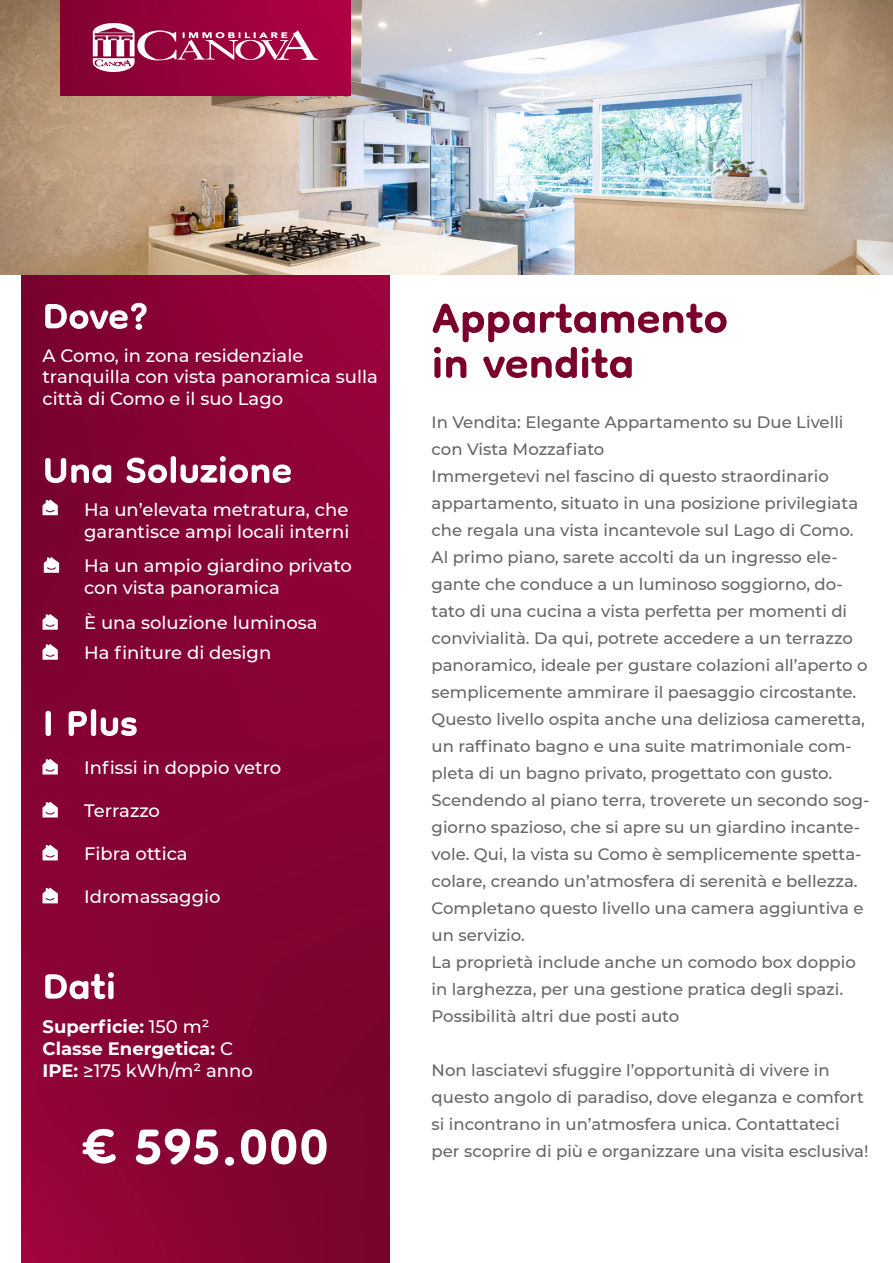
<style>
.page{position:relative;width:893px;height:1263px;background:#fff}
.page>*{position:absolute;margin:0;border:0;box-sizing:border-box;transform-origin:0 0}
.t1{font:700 84px "Dongle";color:#fff}
.t2{font:700 69px "Dongle";color:#7a002b}
.t3{font:700 60px "Dongle";color:#fff}
.t4{font:500 18px/21.6px "Montserrat";color:#fff}
.t5{font:700 18px "Montserrat";color:#fff}
.t6{font:500 16.5px/27px "Montserrat";color:#666}
.s1{font-weight:500}
.s2{font-weight:700}
</style>
<div class="page">
<img style="left:21px;top:274px;width:368px;height:989px">
<svg style="left:43px;top:500px;width:15px;height:15px"></svg>
<svg style="left:44px;top:557px;width:15px;height:16px"></svg>
<svg style="left:43px;top:614px;width:15px;height:16px"></svg>
<svg style="left:43px;top:644px;width:15px;height:16px"></svg>
<svg style="left:43px;top:759px;width:15px;height:15px"></svg>
<svg style="left:43px;top:802px;width:15px;height:15px"></svg>
<svg style="left:43px;top:845px;width:15px;height:15px"></svg>
<svg style="left:43px;top:888px;width:15px;height:15px"></svg>
<img style="left:0;top:0;width:893px;height:274px">
<img style="left:60px;top:0;width:290px;height:95px">
<svg style="left:93px;top:23px;width:225px;height:49px"></svg>
<p class="t3" style="left:43px;top:284px;width:108px">Dove?</p>
<p class="t4" style="left:43px;top:344px;width:262px">A Como, in zona residenziale</p>
<p class="t4" style="left:43px;top:366px;width:337px">tranquilla con vista panoramica sulla città di Como e il suo Lago</p>
<p class="t3" style="left:43px;top:438px;width:251px">Una Soluzione</p>
<p class="t4" style="left:84px;top:498px;width:266px">Ha un’elevata metratura, che</p>
<p class="t4" style="left:84px;top:520px;width:267px">garantisce ampi locali interni</p>
<p class="t4" style="left:84px;top:554px;width:269px">Ha un ampio giardino privato con vista panoramica</p>
<p class="t4" style="left:84px;top:611px;width:235px">È una soluzione luminosa</p>
<p class="t4" style="left:84px;top:641px;width:189px">Ha finiture di design</p>
<p class="t3" style="left:43px;top:691px;width:97px">I Plus</p>
<p class="t4" style="left:84px;top:756px;width:199px">Infissi in doppio vetro</p>
<p class="t4" style="left:84px;top:799px;width:77px">Terrazzo</p>
<p class="t4" style="left:84px;top:842px;width:105px">Fibra ottica</p>
<p class="t4" style="left:84px;top:885px;width:138px">Idromassaggio</p>
<p class="t3" style="left:43px;top:954px;width:75px">Dati</p>
<p class="t5" style="left:43px;top:1014px;width:169px">Superficie: <span class="s1">150 m²</span></p>
<p class="t5" style="left:43px;top:1035px;width:192px">Classe Energetica: <span class="s1">C</span></p>
<p class="t4" style="left:43px;top:1059px;width:212px"><span class="s2">IPE:</span> ≥175 kWh/m² anno</p>
<p class="t1" style="left:82px;top:1102px;width:248px">€ 595.000</p>
<p class="t2" style="left:432px;top:282px;width:298px">Appartamento</p>
<p class="t2" style="left:432px;top:327px;width:204px">in vendita</p>
<p class="t6" style="left:432px;top:408px;width:413px">In Vendita: Elegante Appartamento su Due Livelli con Vista Mozzafiato</p>
<p class="t6" style="left:432px;top:462px;width:428px">Immergetevi nel fascino di questo straordinario appartamento, situato in una posizione privilegiata che regala una vista incantevole sul Lago di Como.</p>
<p class="t6" style="left:432px;top:543px;width:437px">Al primo piano, sarete accolti da un ingresso ele&shy;gante che conduce a un luminoso soggiorno, do&shy;tato di una cucina a vista perfetta per momenti di convivialità. Da qui, potrete accedere a un terrazzo panoramico, ideale per gustare colazioni all’aperto o semplicemente ammirare il paesaggio circostante.<br>Questo livello ospita anche una deliziosa cameretta, un raffinato bagno e una suite matrimoniale com&shy;pleta di un bagno privato, progettato con gusto.</p>
<p class="t6" style="left:432px;top:786px;width:439px">Scendendo al piano terra, troverete un secondo sog&shy;giorno spazioso, che si apre su un giardino incante&shy;vole. Qui, la vista su Como è semplicemente spetta&shy;colare, creando un’atmosfera di serenità e bellezza.<br>Completano questo livello una camera aggiuntiva e un servizio.</p>
<p class="t6" style="left:432px;top:948px;width:426px">La proprietà include anche un comodo box doppio in larghezza, per una gestione pratica degli spazi.<br>Possibilità altri due posti auto</p>
<p class="t6" style="left:432px;top:1056px;width:438px">Non lasciatevi sfuggire l’opportunità di vivere in questo angolo di paradiso, dove eleganza e comfort si incontrano in un’atmosfera unica. Contattateci per scoprire di più e organizzare una visita esclusiva!</p>
</div>
